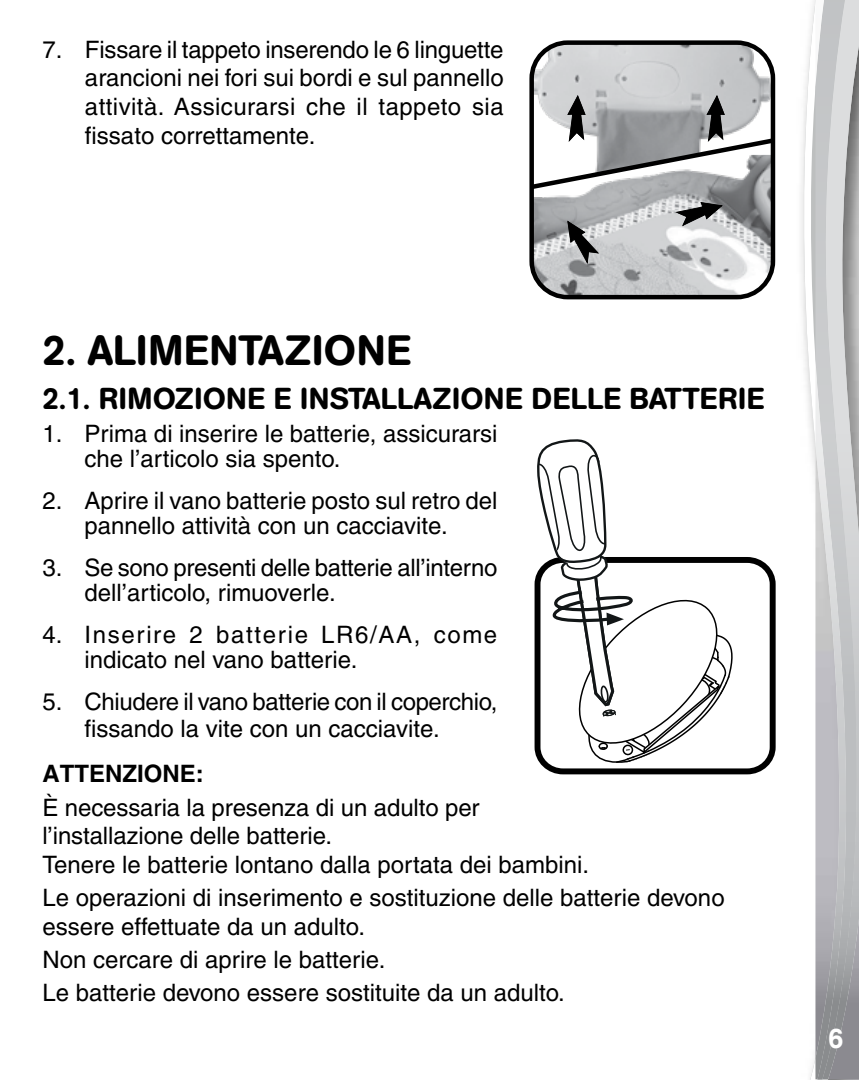
<style>
.page{position:relative;width:859px;height:1080px;background:#fff}
.page>*{position:absolute;margin:0;border:0;box-sizing:border-box;transform-origin:0 0}
.t1{font:500 42px "AG Book Rounded";letter-spacing:.02em;color:#000}
.t2{font:500 30px "AG Book Rounded";letter-spacing:.02em;color:#000}
.t3{font:700 27px "Helvetica";color:#fff}
.t4{font:500 24px/28.8px "Helvetica";color:#000}
.t5{font:500 24px/24.9px "Helvetica";letter-spacing:.07em;color:#000}
.t6{font:700 24px "Helvetica";color:#000}
</style>
<div class="page">
<svg style="left:803px;top:0;width:12px;height:1080px"></svg>
<img style="left:849px;top:0;width:10px;height:1079px">
<img style="left:815px;top:0;width:34px;height:1079px">
<img style="left:534px;top:45px;width:236px;height:49px">
<img style="left:534px;top:192px;width:238px;height:105px">
<div style="left:529px;top:40px;width:246px;height:259px;border:4px solid #000;border-radius:36px"></div>
<svg style="left:529px;top:94px;width:247px;height:98px"></svg>
<svg style="left:567px;top:220px;width:33px;height:45px"></svg>
<svg style="left:674px;top:202px;width:49px;height:25px"></svg>
<div style="left:534px;top:557px;width:242px;height:217px;border:6px solid #000;border-radius:25px"></div>
<svg style="left:536px;top:439px;width:212px;height:336px"></svg>
<p class="t4" style="left:85px;top:35px;width:420px;text-align:justify;text-indent:-43px">7. Fissare il tappeto inserendo le 6 linguette arancioni nei fori sui bordi e sul pannello attività. Assicurarsi che il tappeto sia fissato correttamente.</p>
<h1 class="t1" style="left:42px;top:325px;width:370px">2. ALIMENTAZIONE</h1>
<p class="t2" style="left:42px;top:381px;width:723px">2.1. RIMOZIONE E INSTALLAZIONE DELLE BATTERIE</p>
<p class="t4" style="left:84px;top:421px;width:415px;line-height:24.9px;text-indent:-42px">1. Prima di inserire le batterie, assicurarsi che l’articolo sia spento.</p>
<p class="t4" style="left:42px;top:488px;width:457px;line-height:24.9px;text-align:center">2. Aprire il vano batterie posto sul retro del pannello attività con un cacciavite.</p>
<p class="t4" style="left:84px;top:555px;width:415px;line-height:24.9px;text-indent:-42px">3. Se sono presenti delle batterie all’interno dell’articolo, rimuoverle.</p>
<p class="t5" style="left:84px;top:622px;width:414px;text-indent:-42px">4. Inserire 2 batterie LR6/AA, come indicato nel vano batterie.</p>
<p class="t4" style="left:84px;top:688px;width:415px;line-height:27px;text-indent:-42px">5. Chiudere il vano batterie con il coperchio, fissando la vite con un cacciavite.</p>
<p class="t6" style="left:42px;top:759px;width:163px">ATTENZIONE:</p>
<p class="t4" style="left:42px;top:793px;width:548px">È necessaria la presenza di un adulto per l’installazione delle batterie.<br>Tenere le batterie lontano dalla portata dei bambini.</p>
<p class="t4" style="left:42px;top:883px;width:684px">Le operazioni di inserimento e sostituzione delle batterie devono essere effettuate da un adulto.</p>
<p class="t4" style="left:42px;top:943px;width:524px;line-height:33px">Non cercare di aprire le batterie.<br>Le batterie devono essere sostituite da un adulto.</p>
<p class="t3" style="left:828px;top:1022px;width:17px">6</p>
</div>
